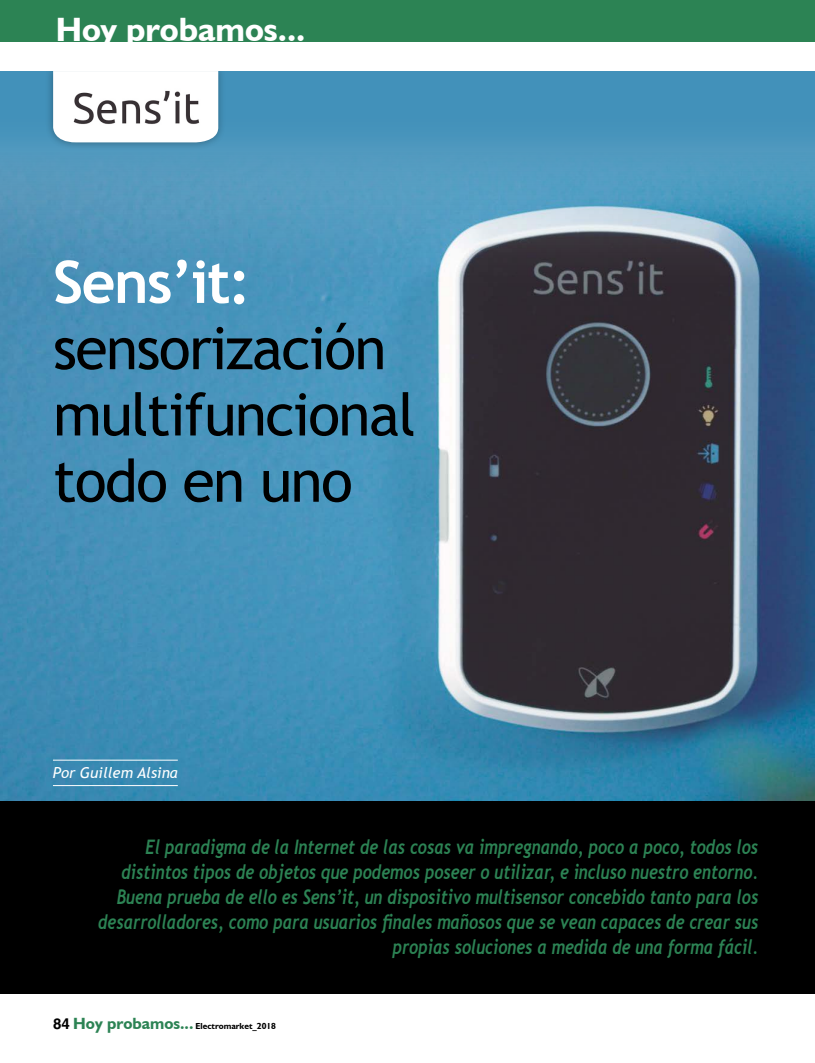
<style>
.page{position:relative;width:815px;height:1063px;background:#fff}
.page>*{position:absolute;margin:0;border:0;box-sizing:border-box;transform-origin:0 0}
.t1{font:58.75px/66.2px "Trebuchet MS";letter-spacing:-.025em;color:#000}
.t2{font:700 58.75px "Trebuchet MS";letter-spacing:-.025em;color:#fff}
.t3{font:700 33.75px "Humanist 521 BT";color:#fff}
.t4{font:italic 700 20px/25px "Trebuchet";color:#2c8354;text-align:right;scale:.8 1}
.t5{font:italic 15px "Trebuchet MS";color:#fff}
.t6{font:700 8.75px "Humanist 521 BT";color:#000}
.s1{font-family:"Helvetica";font-size:15px}
.s2{font-size:16.25px;color:#2c8354}
</style>
<div class="page">
<div style="left:0;top:0;width:815px;height:41px;background:#2c8354"></div>
<div style="left:0;top:71px;width:815px;height:174px;background:#4291ba"></div>
<div style="left:0;top:801px;width:815px;height:192px;background:#000"></div>
<div style="left:45px;top:63px;width:181px;height:88px;background:#000;opacity:.3"></div>
<svg style="left:53px;top:71px;width:165px;height:71px;background:#fafbfc"></svg>
<div style="left:0;top:46px;width:229px;height:25px;background:#fff"></div>
<img style="left:70px;top:83px;width:133px;height:49px">
<img style="left:0;top:153px;width:815px;height:648px">
<hr style="left:53px;top:760px;width:125px;height:1px;background:#fff">
<hr style="left:53px;top:785px;width:125px;height:1px;background:#fff">
<h2 class="t3" style="left:56px;top:9px;width:251px">Hoy probamos...</h2>
<h1 class="t2" style="left:53px;top:245px;width:199px">Sens’it:</h1>
<h1 class="t1" style="left:53px;top:315px;width:364px">sensorización multifuncional todo en uno</h1>
<p class="t5" style="left:53px;top:764px;width:126px">Por Guillem Alsina</p>
<p class="t4" style="left:98px;top:835px;width:827px">El paradigma de la Internet de las cosas va impregnando, poco a poco, todos los distintos tipos de objetos que podemos poseer o utilizar, e incluso nuestro entorno.<br>Buena prueba de ello es Sens’it, un dispositivo multisensor concebido tanto para los desarrolladores, como para usuarios finales mañosos que se vean capaces de crear sus propias soluciones a medida de una forma fácil.</p>
<p class="t6" style="left:53px;top:1021px;width:224px"><span class="s1">84</span> <span class="s2">Hoy probamos...</span> Electromarket_2018</p>
</div>
